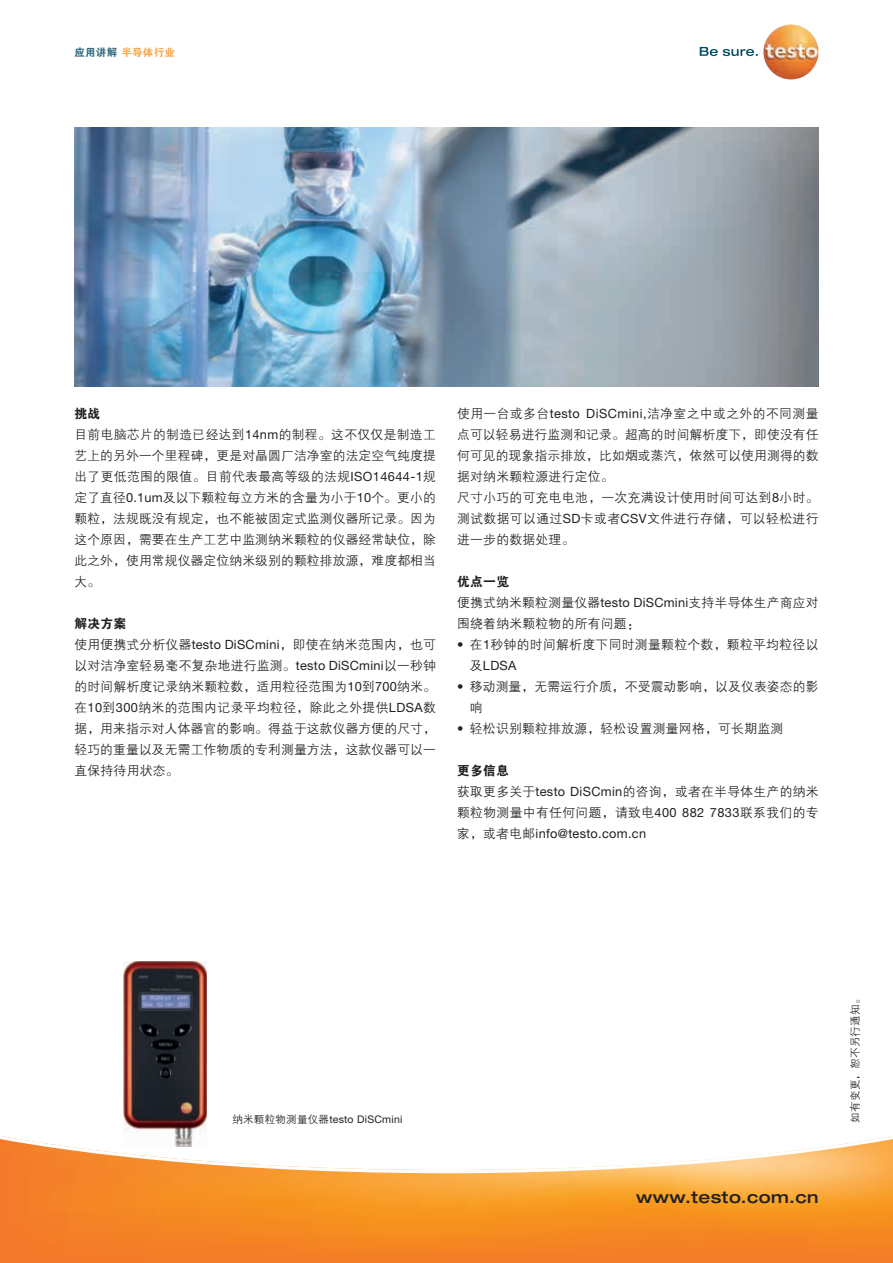
<style>
.page{position:relative;width:893px;height:1263px;background:#fff}
.page>*{position:absolute;margin:0;border:0;box-sizing:border-box;transform-origin:0 0}
.t1{font:500 expanded 16.5px "Helvetica Neue LTW1 G";letter-spacing:.025em;color:#231f20}
.t2{font:12.75px/21px "FZZDXJW GB1 0";letter-spacing:.025em;color:#231f20}
.t3{font:12.75px "Helvetica Neue LTW1 G";letter-spacing:.025em;color:#231f20}
.t4{font:12.75px "FZDHTJW GB1 0";letter-spacing:.025em;color:#231f20}
.t5{font:10.5px "Helvetica Neue LTW1 G";letter-spacing:.025em;color:#231f20}
.t6{font:10.5px "FZZDXJW GB1 0";letter-spacing:.025em;color:#231f20}
.t7{font:10.5px "FZDHTJW GB1 0";letter-spacing:.025em;color:#f9a64a}
.s1{color:#356c81}
.s2{font-family:"Helvetica Neue LTW1 G"}
.s3{font-family:"FZZDXJW GB1 0"}
</style>
<div class="page">
<svg style="left:0;top:1136px;width:893px;height:127px"></svg>
<img style="left:74px;top:128px;width:745px;height:259px">
<img style="left:124px;top:961px;width:83px;height:186px">
<svg style="left:700px;top:47px;width:58px;height:9px"></svg>
<img style="left:763px;top:24px;width:56px;height:56px;border-radius:28px">
<p class="t7" style="left:74px;top:47px;width:102px"><span class="s1">应用讲解</span>半导体行业</p>
<p class="t4" style="left:74px;top:407px;width:27px">挑战</p>
<p class="t2" style="left:74px;top:425px;width:363px;text-align:justify">目前电脑芯片的制造已经达到<span class="s2">14nm</span>的制程。这不仅仅是制造工艺上的另外一个里程碑，更是对晶圆厂洁净室的法定空气纯度提出了更低范围的限值。目前代表最高等级的法规<span class="s2">ISO14644-1</span>规定了直径<span class="s2">0.1um</span>及以下颗粒每立方米的含量为小于<span class="s2">10</span>个。更小的颗粒，法规既没有规定，也不能被固定式监测仪器所记录。因为这个原因，需要在生产工艺中监测纳米颗粒的仪器经常缺位，除此之外，使用常规仪器定位纳米级别的颗粒排放源，难度都相当大。</p>
<p class="t4" style="left:74px;top:617px;width:53px">解决方案</p>
<p class="t2" style="left:74px;top:635px;width:363px;text-align:justify">使用便携式分析仪器<span class="s2">testo DiSCmini</span>，即使在纳米范围内，也可以对洁净室轻易毫不复杂地进行监测。<span class="s2">testo DiSCmini</span>以一秒钟的时间解析度记录纳米颗粒数，适用粒径范围为<span class="s2">10</span>到<span class="s2">700</span>纳米。在<span class="s2">10</span>到<span class="s2">300</span>纳米的范围内记录平均粒径，除此之外提供<span class="s2">LDSA</span>数据，用来指示对人体器官的影响。得益于这款仪器方便的尺寸，轻巧的重量以及无需工作物质的专利测量方法，这款仪器可以一直保持待用状态。</p>
<p class="t2" style="left:457px;top:404px;width:363px">使用一台或多台<span class="s2">testo DiSCmini,</span>洁净室之中或之外的不同测量点可以轻易进行监测和记录。超高的时间解析度下，即使没有任何可见的现象指示排放，比如烟或蒸汽，依然可以使用测得的数据对纳米颗粒源进行定位。<br>尺寸小巧的可充电电池，一次充满设计使用时间可达到<span class="s2">8</span>小时。测试数据可以通过<span class="s2">SD</span>卡或者<span class="s2">CSV</span>文件进行存储，可以轻松进行进一步的数据处理。</p>
<p class="t4" style="left:457px;top:575px;width:53px">优点一览</p>
<p class="t2" style="left:457px;top:593px;width:363px">便携式纳米颗粒测量仪器<span class="s2">testo DiSCmini</span>支持半导体生产商应对围绕着纳米颗粒物的所有问题：</p>
<p class="t2" style="left:457px;top:635px;width:363px"><span class="s2">•</span> 在<span class="s2">1</span>秒钟的时间解析度下同时测量颗粒个数，颗粒平均粒径以</p>
<p class="t3" style="left:470px;top:658px;width:48px"><span class="s3">及</span>LDSA</p>
<p class="t2" style="left:470px;top:677px;width:350px;text-indent:-13px"><span class="s2">•</span> 移动测量，无需运行介质，不受震动影响，以及仪表姿态的影响</p>
<p class="t2" style="left:457px;top:719px;width:328px"><span class="s2">•</span> 轻松识别颗粒排放源，轻松设置测量网格，可长期监测</p>
<p class="t4" style="left:457px;top:764px;width:53px">更多信息</p>
<p class="t2" style="left:457px;top:782px;width:363px">获取更多关于<span class="s2">testo DiSCmin</span>的咨询，或者在半导体生产的纳米颗粒物测量中有任何问题，请致电<span class="s2">400 882 7833</span>联系我们的专</p>
<p class="t3" style="left:457px;top:826px;width:191px"><span class="s3">家，或者电邮</span>info@testo.com.cn</p>
<p class="t5" style="left:232px;top:1112px;width:172px"><span class="s3">纳米颗粒物测量仪器</span>testo DiSCmini</p>
<p class="t1" style="left:636px;top:1187px;width:184px">www.testo.com.cn</p>
<p class="t6" style="left:850px;top:1123px;width:130px;rotate:-90deg">如有变更，恕不另行通知。</p>
</div>
